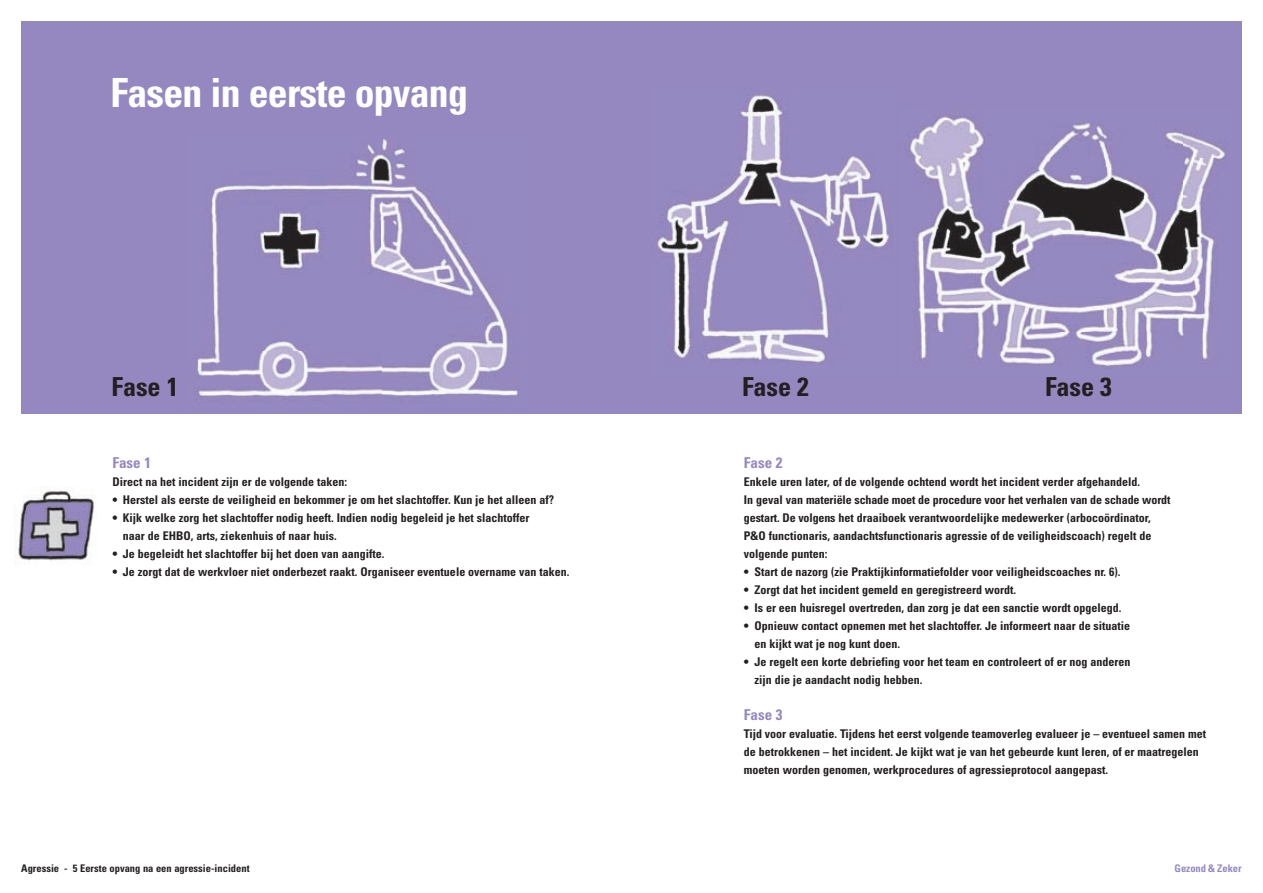
<style>
.page{position:relative;width:1263px;height:893px;background:#fff}
.page>*{position:absolute;margin:0;border:0;box-sizing:border-box;transform-origin:0 0}
.t1{font:700 condensed 40.2px "Univers";letter-spacing:-.02em;color:#fff}
.t2{font:700 condensed 26.25px "Univers";letter-spacing:-.005em;color:#231f20}
.t3{font:700 condensed 15px "Univers";color:#9588c0}
.t4{font:700 condensed 12px/18px "Univers";color:#231f20}
.t5{font:700 condensed 10.5px "Univers";color:#231f20}
.t6{font:700 condensed 10.5px "Univers";color:#9588c0}
</style>
<div class="page">
<div style="left:21px;top:21px;width:1221px;height:393px;background:#9588c0"></div>
<img style="left:196px;top:138px;width:323px;height:260px">
<img style="left:656px;top:94px;width:235px;height:269px">
<img style="left:909px;top:116px;width:317px;height:251px">
<img style="left:15px;top:490px;width:81px;height:74px">
<h1 class="t1" style="left:111px;top:68px;width:359px">Fasen in eerste opvang</h1>
<h2 class="t2" style="left:112px;top:370px;width:68px">Fase 1</h2>
<h2 class="t2" style="left:742px;top:370px;width:68px">Fase 2</h2>
<h2 class="t2" style="left:1045px;top:370px;width:68px">Fase 3</h2>
<p class="t3" style="left:112px;top:453px;width:40px">Fase 1</p>
<p class="t4" style="left:112px;top:473px;width:236px">Direct na het incident zijn er de volgende taken:</p>
<p class="t4" style="left:112px;top:491px;width:443px">• Herstel als eerste de veiligheid en bekommer je om het slachtoffer. Kun je het alleen af?</p>
<p class="t4" style="left:123px;top:509px;width:408px;text-indent:-10px">• Kijk welke zorg het slachtoffer nodig heeft. Indien nodig begeleid je het slachtoffer naar de EHBO, arts, ziekenhuis of naar huis.</p>
<p class="t4" style="left:112px;top:545px;width:273px">• Je begeleidt het slachtoffer bij het doen van aangifte.</p>
<p class="t4" style="left:112px;top:563px;width:458px">• Je zorgt dat de werkvloer niet onderbezet raakt. Organiseer eventuele overname van taken.</p>
<p class="t3" style="left:744px;top:453px;width:40px">Fase 2</p>
<p class="t4" style="left:744px;top:473px;width:428px">Enkele uren later, of de volgende ochtend wordt het incident verder afgehandeld.<br>In geval van materiële schade moet de procedure voor het verhalen van de schade wordt gestart. De volgens het draaiboek verantwoordelijke medewerker (arbocoördinator, P&amp;O functionaris, aandachtsfunctionaris agressie of de veiligheidscoach) regelt de volgende punten:</p>
<p class="t4" style="left:744px;top:563px;width:378px">• Start de nazorg (zie Praktijkinformatiefolder voor veiligheidscoaches nr. 6).</p>
<p class="t4" style="left:744px;top:581px;width:274px">• Zorgt dat het incident gemeld en geregistreerd wordt.</p>
<p class="t4" style="left:744px;top:599px;width:379px">• Is er een huisregel overtreden, dan zorg je dat een sanctie wordt opgelegd.</p>
<p class="t4" style="left:754px;top:617px;width:377px;text-indent:-10px">• Opnieuw contact opnemen met het slachtoffer. Je informeert naar de situatie en kijkt wat je nog kunt doen.</p>
<p class="t4" style="left:754px;top:653px;width:378px;text-indent:-10px">• Je regelt een korte debriefing voor het team en controleert of er nog anderen zijn die je aandacht nodig hebben.</p>
<p class="t3" style="left:744px;top:705px;width:40px">Fase 3</p>
<p class="t4" style="left:744px;top:725px;width:464px">Tijd voor evaluatie. Tijdens het eerst volgende teamoverleg evalueer je – eventueel samen met de betrokkenen – het incident. Je kijkt wat je van het gebeurde kunt leren, of er maatregelen moeten worden genomen, werkprocedures of agressieprotocol aangepast.</p>
<p class="t5" style="left:21px;top:861px;width:230px">Agressie - 5 Eerste opvang na een agressie-incident</p>
<p class="t6" style="left:1174px;top:861px;width:69px">Gezond &amp; Zeker</p>
</div>
